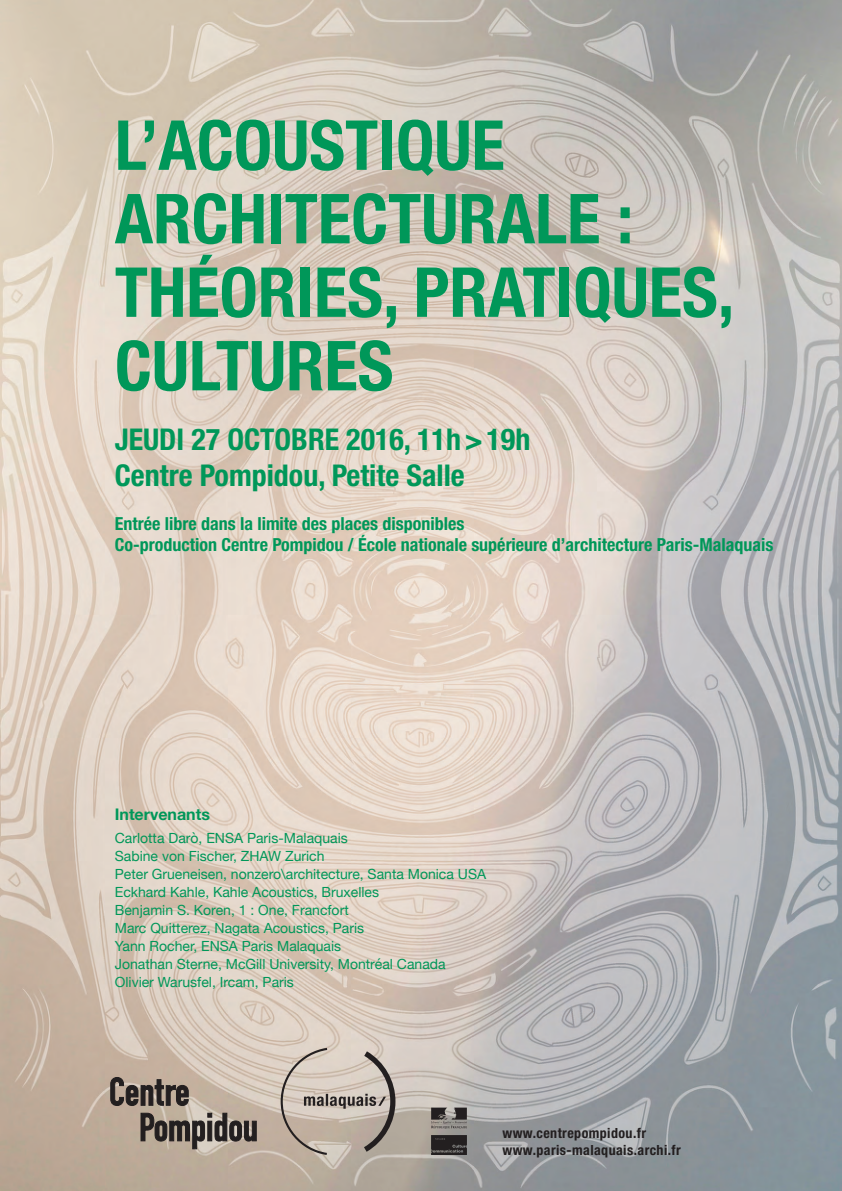
<style>
.page{position:relative;width:842px;height:1191px;background:#fff}
.page>*{position:absolute;margin:0;border:0;box-sizing:border-box;transform-origin:0 0}
.t1{font:700 condensed 69px/73.5px "Helvetica Neue LT";color:#009759}
.t2{font:700 condensed 30px/36px "Helvetica Neue LT";color:#009759}
.t3{font:700 condensed 18px "Helvetica Neue LT";color:#009759}
.t4{font:700 16px "Helvetica Neue";color:#009759}
.t5{font:14px "Helvetica Neue";color:#009759}
.t6{font:700 condensed 14px "Helvetica Neue LT";letter-spacing:.03em;color:#231f20}
</style>
<div class="page">
<img style="left:0;top:0;width:842px;height:1191px">
<svg style="left:431px;top:1135px;width:36px;height:20px"></svg>
<svg style="left:431px;top:1107px;width:36px;height:21px"></svg>
<svg style="left:281px;top:1047px;width:114px;height:108px;background:#bcb0a5"></svg>
<svg style="left:110px;top:1077px;width:79px;height:28px;background:#71665d"></svg>
<svg style="left:141px;top:1112px;width:116px;height:37px;background:#7f766d"></svg>
<p class="t1" style="left:115px;top:108px;width:621px">L’ACOUSTIQUE<br>ARCHITECTURALE :<br>THÉORIES, PRATIQUES,<br>CULTURES</p>
<p class="t2" style="left:115px;top:421px;width:417px">JEUDI 27 OCTOBRE 2016, 11h&gt;19h<br>Centre Pompidou, Petite Salle</p>
<p class="t3" style="left:115px;top:512px;width:351px">Entrée libre dans la limite des places disponibles</p>
<p class="t3" style="left:115px;top:534px;width:660px">Co-production Centre Pompidou / École nationale supérieure d’architecture Paris-Malaquais</p>
<p class="t4" style="left:115px;top:801px;width:97px">Intervenants</p>
<p class="t5" style="left:115px;top:827px;width:235px">Carlotta Darò, ENSA Paris-Malaquais</p>
<p class="t5" style="left:115px;top:845px;width:211px">Sabine von Fischer, ZHAW Zurich</p>
<p class="t5" style="left:115px;top:863px;width:373px">Peter Grueneisen, nonzero\architecture, Santa Monica USA</p>
<p class="t5" style="left:115px;top:881px;width:266px">Eckhard Kahle, Kahle Acoustics, Bruxelles</p>
<p class="t5" style="left:115px;top:899px;width:235px">Benjamin S. Koren, 1 : One, Francfort</p>
<p class="t5" style="left:115px;top:917px;width:251px">Marc Quitterez, Nagata Acoustics, Paris</p>
<p class="t5" style="left:115px;top:935px;width:228px">Yann Rocher, ENSA Paris Malaquais</p>
<p class="t5" style="left:115px;top:953px;width:332px">Jonathan Sterne, McGill University, Montréal Canada</p>
<p class="t5" style="left:115px;top:971px;width:181px">Olivier Warusfel, Ircam, Paris</p>
<p class="t6" style="left:502px;top:1124px;width:145px">www.centrepompidou.fr</p>
<p class="t6" style="left:502px;top:1141px;width:180px">www.paris-malaquais.archi.fr</p>
</div>
